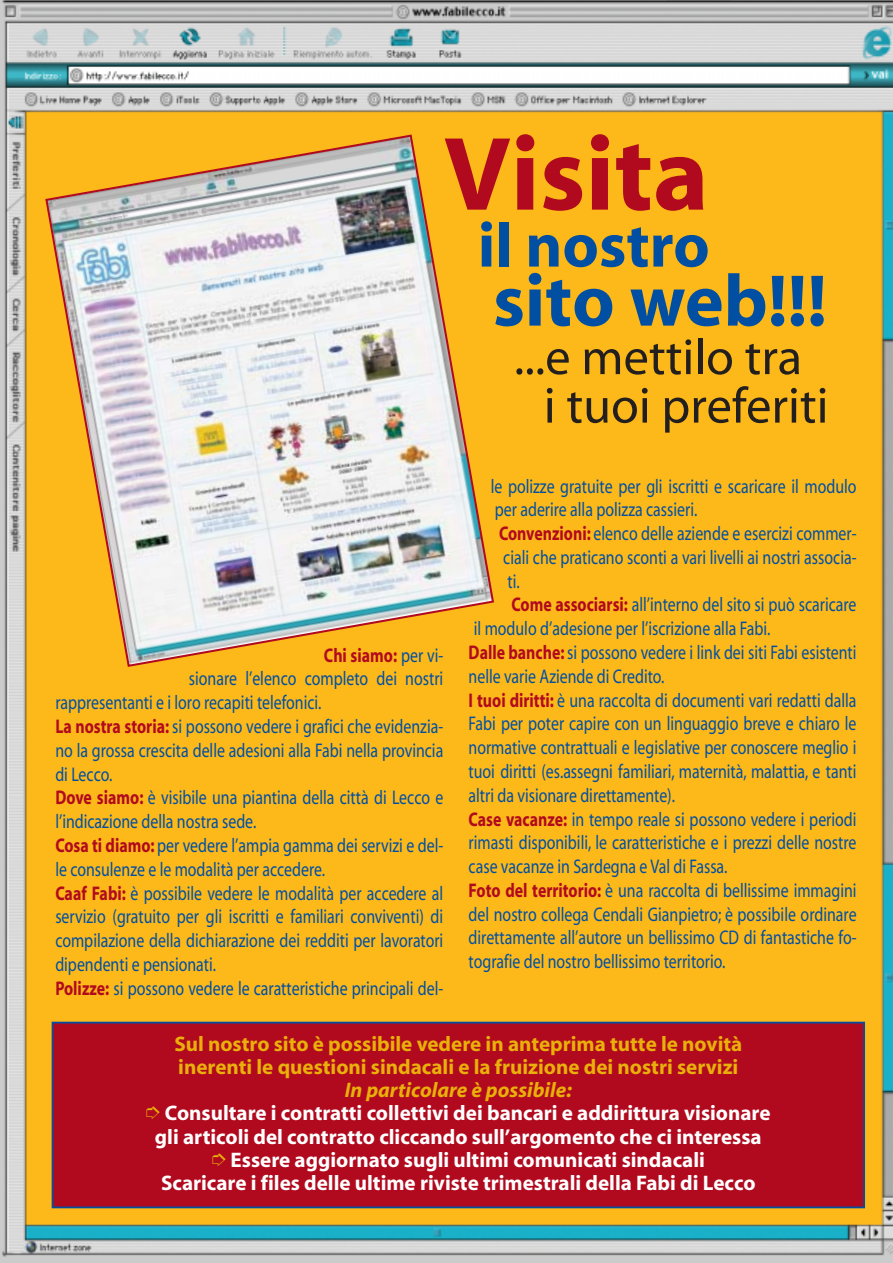
<style>
.page{position:relative;width:893px;height:1263px;background:#fff}
.page>*{position:absolute;margin:0;border:0;box-sizing:border-box;transform-origin:0 0}
.t1{font:700 105.45px "Myriad";color:#b10a1e}
.t2{font:700 73.8px "Myriad";color:#004fa3}
.t3{font:700 63.3px "Myriad";color:#004fa3}
.t4{font:50.55px/48.4px "Myriad";color:#231f1f;text-align:center}
.t5{font:700 21.15px/23.2px "Myriad";color:#fff;text-align:center}
.t6{font:700 21.15px/23.2px "Myriad";color:#e9af0a}
.t7{font:19.8px "Myriad";color:#004fa3;scale:.8 1}
.t8{font:700 19.8px "Myriad";color:#b10a1e;scale:.8 1}
.s1{font-weight:400;color:#004fa3}
.s2{font-weight:700;color:#b10a1e}
.s3{font-style:italic;color:#e9af0a}
.s4{color:#e9af0a}
</style>
<div class="page">
<img style="left:0;top:0;width:892px;height:1263px">
<div style="left:53px;top:1023px;width:811px;height:184px;background:#b10a1e"></div>
<div style="left:52px;top:1022px;width:813px;height:186px;border:2px solid #004fa3"></div>
<img style="left:44px;top:133px;width:451px;height:535px">
<h1 class="t1" style="left:444px;top:135px;width:266px">Visita</h1>
<h3 class="t3" style="left:478px;top:222px;width:233px">il nostro</h3>
<h2 class="t2" style="left:493px;top:273px;width:335px">sito web!!!</h2>
<h3 class="t4" style="left:513px;top:337px;width:316px">...e mettilo tra<br>i tuoi preferiti</h3>
<p class="t8" style="left:324px;top:648px;width:151px">Chi siamo: <span class="s1">per vi-</span></p>
<p class="t7" style="left:189px;top:671px;width:319px">sionare l’elenco completo dei nostri</p>
<p class="t7" style="left:55px;top:695px;width:334px">rappresentanti e i loro recapiti telefonici.</p>
<p class="t7" style="left:55px;top:719px;width:486px"><span class="s2">La nostra storia:</span> si possono vedere i grafici che evidenzia-</p>
<p class="t7" style="left:55px;top:743px;width:486px">no la grossa crescita delle adesioni alla Fabi nella provincia</p>
<p class="t7" style="left:55px;top:767px;width:73px">di Lecco.</p>
<p class="t7" style="left:55px;top:790px;width:486px"><span class="s2">Dove siamo:</span> è visibile una piantina della città di Lecco e</p>
<p class="t7" style="left:55px;top:814px;width:253px">l’indicazione della nostra sede.</p>
<p class="t7" style="left:55px;top:838px;width:486px"><span class="s2">Cosa ti diamo:</span> per vedere l’ampia gamma dei servizi e del-</p>
<p class="t7" style="left:55px;top:862px;width:339px">le consulenze e le modalità per accedere.</p>
<p class="t7" style="left:55px;top:886px;width:486px"><span class="s2">Caaf Fabi:</span> è possibile vedere le modalità per accedere al</p>
<p class="t7" style="left:55px;top:909px;width:486px">servizio (gratuito per gli iscritti e familiari conviventi) di</p>
<p class="t7" style="left:55px;top:933px;width:486px">compilazione della dichiarazione dei redditi per lavoratori</p>
<p class="t7" style="left:55px;top:957px;width:202px">dipendenti e pensionati.</p>
<p class="t7" style="left:55px;top:981px;width:486px"><span class="s2">Polizze:</span> si possono vedere le caratteristiche principali del-</p>
<p class="t7" style="left:490px;top:478px;width:459px">le polizze gratuite per gli iscritti e scaricare il modulo</p>
<p class="t7" style="left:495px;top:502px;width:254px">per aderire alla polizza cassieri.</p>
<p class="t7" style="left:499px;top:526px;width:448px"><span class="s2">Convenzioni:</span> elenco delle aziende e esercizi commer-</p>
<p class="t7" style="left:503px;top:550px;width:443px">ciali che praticano sconti a vari livelli ai nostri associa-</p>
<p class="t7" style="left:507px;top:574px;width:17px">ti.</p>
<p class="t7" style="left:511px;top:597px;width:433px"><span class="s2">Come associarsi:</span> all’interno del sito si può scaricare</p>
<p class="t7" style="left:474px;top:621px;width:372px">il modulo d’adesione per l’iscrizione alla Fabi.</p>
<p class="t7" style="left:468px;top:645px;width:486px"><span class="s2">Dalle banche:</span> si possono vedere i link dei siti Fabi esistenti</p>
<p class="t7" style="left:468px;top:669px;width:246px">nelle varie Aziende di Credito.</p>
<p class="t7" style="left:468px;top:693px;width:486px"><span class="s2">I tuoi diritti:</span> è una raccolta di documenti vari redatti dalla</p>
<p class="t7" style="left:468px;top:716px;width:486px">Fabi per poter capire con un linguaggio breve e chiaro le</p>
<p class="t7" style="left:468px;top:740px;width:486px">normative contrattuali e legislative per conoscere meglio i</p>
<p class="t7" style="left:468px;top:764px;width:486px">tuoi diritti (es.assegni familiari, maternità, malattia, e tanti</p>
<p class="t7" style="left:468px;top:788px;width:259px">altri da visionare direttamente).</p>
<p class="t7" style="left:468px;top:811px;width:486px"><span class="s2">Case vacanze:</span> in tempo reale si possono vedere i periodi</p>
<p class="t7" style="left:468px;top:835px;width:486px">rimasti disponibili, le caratteristiche e i prezzi delle nostre</p>
<p class="t7" style="left:468px;top:859px;width:325px">case vacanze in Sardegna e Val di Fassa.</p>
<p class="t7" style="left:468px;top:883px;width:486px"><span class="s2">Foto del territorio:</span> è una raccolta di bellissime immagini</p>
<p class="t7" style="left:468px;top:907px;width:486px">del nostro collega Cendali Gianpietro; è possibile ordinare</p>
<p class="t7" style="left:468px;top:930px;width:486px">direttamente all’autore un bellissimo CD di fantastiche fo-</p>
<p class="t7" style="left:468px;top:954px;width:322px">tografie del nostro bellissimo territorio.</p>
<p class="t6" style="left:174px;top:1034px;width:569px">Sul nostro sito è possibile vedere in anteprima tutte le novità inerenti le questioni sindacali e la fruizione dei nostri servizi</p>
<p class="t5" style="left:146px;top:1080px;width:626px"><span class="s3">In particolare è possibile:<br></span><span class="s4">➮</span> Consultare i contratti collettivi dei bancari e addirittura visionare gli articoli del contratto cliccando sull’argomento che ci interessa <span class="s4">➮</span> Essere aggiornato sugli ultimi comunicati sindacali<br>Scaricare i files delle ultime riviste trimestrali della Fabi di Lecco</p>
</div>
